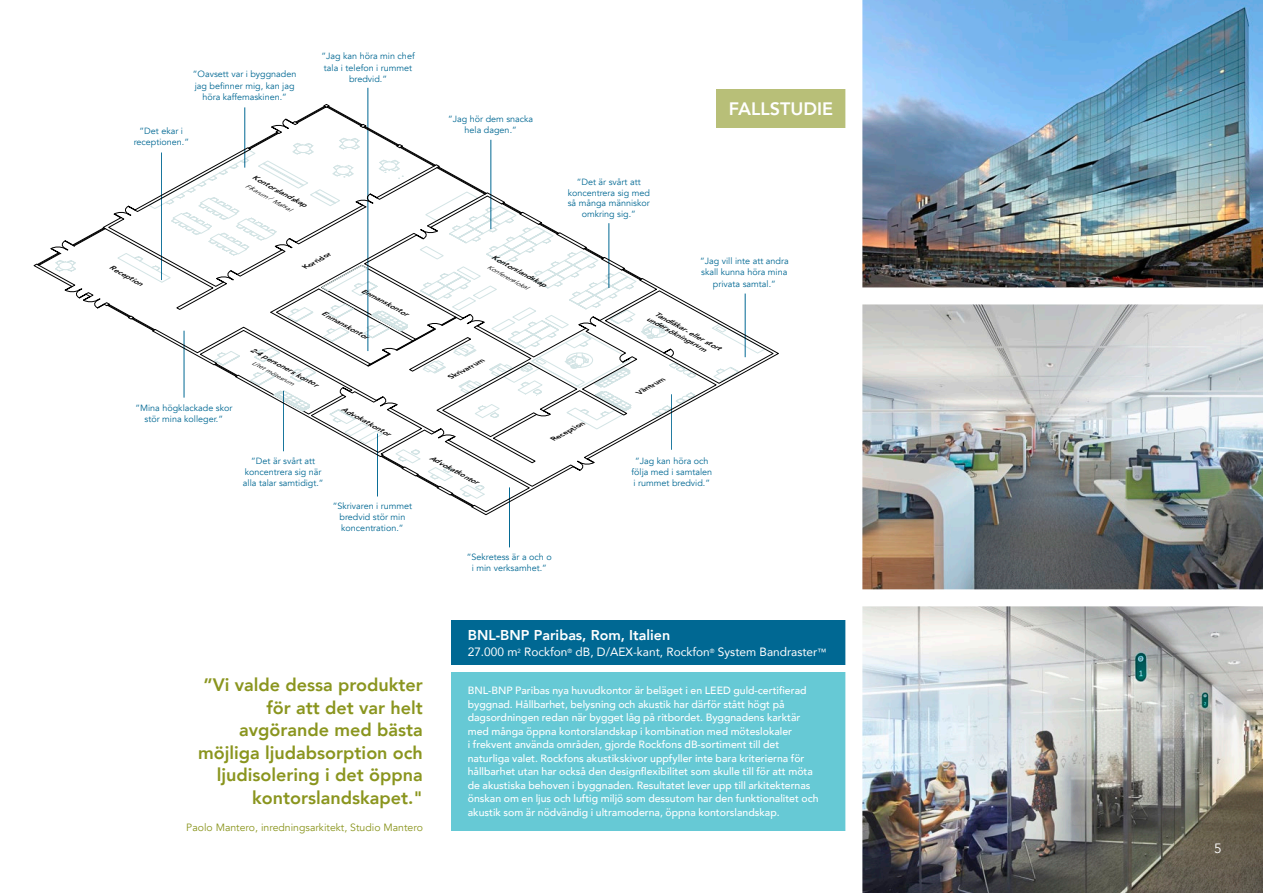
<style>
.page{position:relative;width:1263px;height:893px;background:#fff}
.page>*{position:absolute;margin:0;border:0;box-sizing:border-box;transform-origin:0 0}
.t1{font:800 18px/22.5px "Avenir";color:#8a951e;text-align:right}
.t2{font:800 18px "Avenir";color:#fff}
.t3{font:800 14.25px "Avenir";color:#fff}
.t4{font:13.5px "Avenir";color:#fff}
.t5{font:12px "Avenir";color:#fff}
.t6{font:500 10.5px/13.5px "Avenir";color:#fff}
.t7{font:10.5px "Avenir";color:#8a951e}
.t8{font:9px/11.2px "Avenir";color:#006893;text-align:center}
.t9{font:italic 800 6.45px/7.8px "Avenir";color:#000;scale:1.19 1}
.t10{font:italic 5.85px "Avenir";color:#000;scale:1.19 1}
.s1{font-size:9px}
</style>
<div class="page">
<svg style="left:33px;top:104px;width:746px;height:411px"></svg>
<img style="left:862px;top:606px;width:401px;height:287px">
<img style="left:862px;top:0;width:401px;height:287px">
<img style="left:862px;top:304px;width:401px;height:285px">
<div style="left:451px;top:672px;width:401px;height:159px;background:#66c9d5"></div>
<div style="left:451px;top:620px;width:394px;height:45px;background:#006893"></div>
<div style="left:716px;top:89px;width:130px;height:39px;background:#b8bf78"></div>
<hr style="left:161px;top:152px;width:1px;height:128px;background:#006893">
<hr style="left:245px;top:107px;width:1px;height:61px;background:#006893">
<hr style="left:609px;top:223px;width:1px;height:65px;background:#006893">
<hr style="left:368px;top:88px;width:1px;height:263px;background:#006893">
<hr style="left:283px;top:391px;width:1px;height:60px;background:#006893">
<hr style="left:745px;top:294px;width:1px;height:63px;background:#006893">
<hr style="left:671px;top:394px;width:1px;height:56px;background:#006893">
<hr style="left:509px;top:487px;width:1px;height:60px;background:#006893">
<hr style="left:377px;top:434px;width:1px;height:62px;background:#006893">
<hr style="left:491px;top:140px;width:1px;height:89px;background:#006893">
<hr style="left:184px;top:331px;width:1px;height:67px;background:#006893">
<div style="left:845px;top:0;width:17px;height:893px;background:#fff"></div>
<p class="t8" style="left:193px;top:69px;width:105px">”Oavsett var i byggnaden jag befinner mig, kan jag höra kaffemaskinen.”</p>
<p class="t8" style="left:134px;top:125px;width:57px">”Det ekar i receptionen.”</p>
<p class="t9" style="left:255px;top:173px;width:52px;rotate:29deg">Kontorslandskap</p>
<p class="t10" style="left:248px;top:182px;width:45px;rotate:29deg">Fikarum / Matsal</p>
<p class="t8" style="left:322px;top:51px;width:95px">”Jag kan höra min chef tala i telefon i rummet bredvid.”</p>
<p class="t9" style="left:112px;top:263px;width:32px;rotate:29deg">Reception</p>
<p class="t8" style="left:135px;top:402px;width:98px">”Mina högklackade skor stör mina kolleger.”</p>
<p class="t9" style="left:303px;top:264px;width:27px;rotate:-29deg">Korridor</p>
<p class="t9" style="left:364px;top:286px;width:45px;rotate:29deg">Enmanskontor</p>
<p class="t9" style="left:324px;top:309px;width:45px;rotate:29deg">Enmanskontor</p>
<p class="t9" style="left:253px;top:345px;width:65px;rotate:29deg">2-4 personers kontor</p>
<p class="t10" style="left:254px;top:359px;width:41px;rotate:29deg">Litet mötesrum</p>
<p class="t8" style="left:243px;top:455px;width:82px">”Det är svårt att koncentrera sig när alla talar samtidigt.”</p>
<p class="t9" style="left:344px;top:405px;width:47px;rotate:29deg">Advokatkontor</p>
<p class="t8" style="left:333px;top:500px;width:81px">”Skrivaren i rummet bredvid stör min koncentration.”</p>
<p class="t8" style="left:448px;top:113px;width:87px">”Jag hör dem snacka hela dagen.”</p>
<p class="t9" style="left:494px;top:253px;width:52px;rotate:29deg">Kontorslandskap</p>
<p class="t10" style="left:490px;top:263px;width:40px;rotate:29deg">Konferenslokal</p>
<p class="t9" style="left:449px;top:374px;width:34px;rotate:-29deg">Skrivarrum</p>
<p class="t8" style="left:568px;top:177px;width:84px;line-height:10.5px">”Det är svårt att koncentrera sig med så många människor omkring sig.”</p>
<h1 class="t2" style="left:729px;top:95px;width:106px">FALLSTUDIE</h1>
<p class="t8" style="left:700px;top:256px;width:90px">”Jag vill inte att andra skall kunna höra mina privata samtal.”</p>
<p class="t9" style="left:653px;top:307px;width:68px;text-indent:5px;rotate:29deg">Tandläkar- eller stort undersökningsrum</p>
<p class="t9" style="left:637px;top:389px;width:27px;rotate:-29deg">Väntrum</p>
<p class="t9" style="left:432px;top:453px;width:47px;rotate:29deg">Advokatkontor</p>
<p class="t9" style="left:551px;top:436px;width:32px;rotate:-29deg">Reception</p>
<p class="t8" style="left:467px;top:551px;width:86px">”Sekretess är a och o i min verksamhet.”</p>
<p class="t8" style="left:631px;top:455px;width:82px">”Jag kan höra och följa med i samtalen i rummet bredvid.”</p>
<h2 class="t3" style="left:468px;top:624px;width:204px">BNL-BNP Paribas, Rom, Italien</h2>
<p class="t5" style="left:468px;top:642px;width:360px">27.000 m<sup>2</sup> Rockfon<sup>®</sup> dB, D/AEX-kant, Rockfon<sup>®</sup> System Bandraster<span class="s1">™</span></p>
<h1 class="t1" style="left:198px;top:674px;width:226px">”Vi valde dessa produkter för att det var helt avgörande med bästa möjliga ljudabsorption och ljudisolering i det öppna kontorslandskapet."</h1>
<p class="t7" style="left:186px;top:821px;width:238px">Paolo Mantero, inredningsarkitekt, Studio Mantero</p>
<p class="t6" style="left:468px;top:683px;width:352px">BNL-BNP Paribas nya huvudkontor är beläget i en LEED guld-certifierad byggnad. Hållbarhet, belysning och akustik har därför stått högt på dagsordningen redan när bygget låg på ritbordet. Byggnadens karktär med många öppna kontorslandskap i kombination med möteslokaler<br>i frekvent använda områden, gjorde Rockfons dB-sortiment till det naturliga valet. Rockfons akustikskivor uppfyller inte bara kriterierna för hållbarhet utan har också den designflexibilitet som skulle till för att möta de akustiska behoven i byggnaden. Resultatet lever upp till arkitekternas önskan om en ljus och luftig miljö som dessutom har den funktionalitet och akustik som är nödvändig i ultramoderna, öppna kontorslandskap.</p>
<p class="t4" style="left:1214px;top:840px;width:9px">5</p>
</div>
